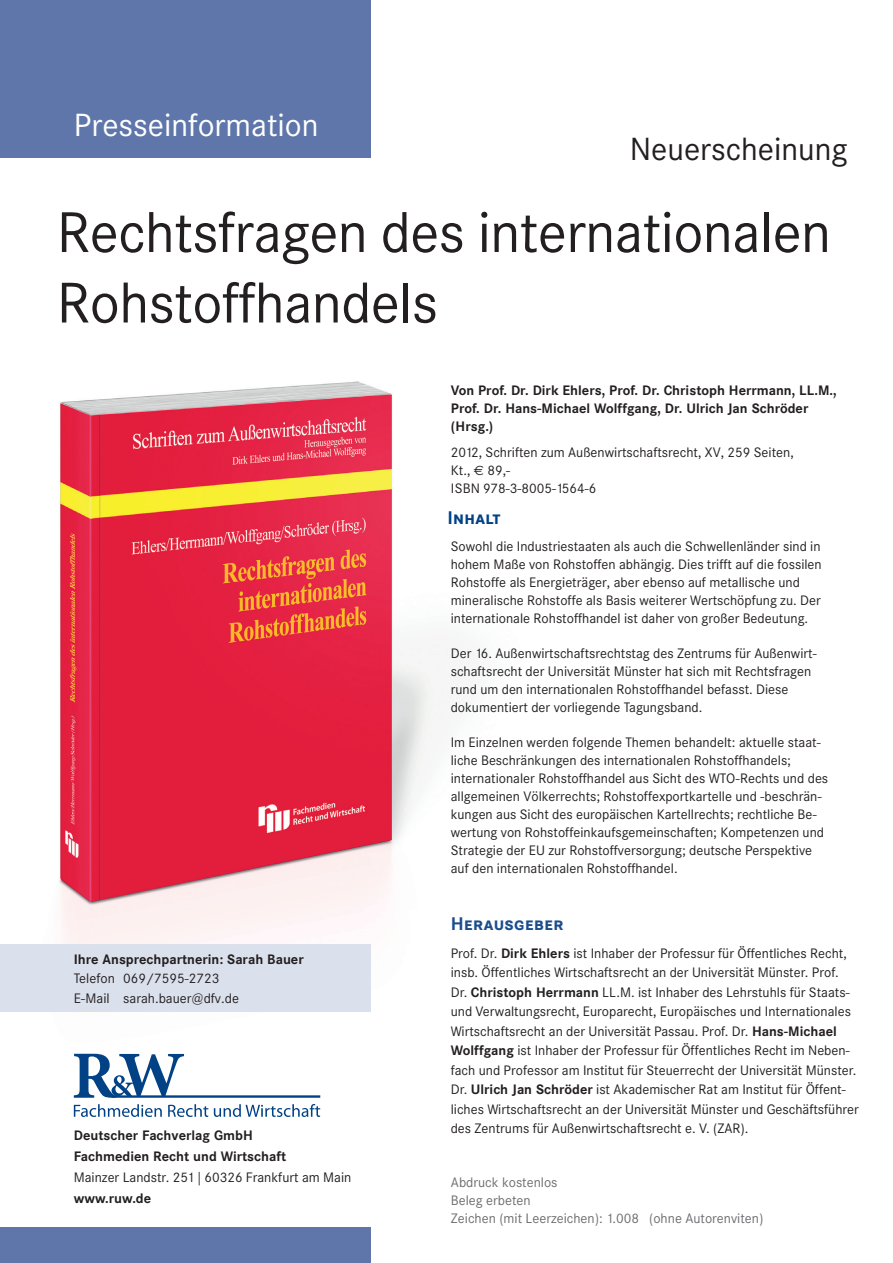
<style>
.page{position:relative;width:893px;height:1263px;background:#fff}
.page>*{position:absolute;margin:0;border:0;box-sizing:border-box;transform-origin:0 0}
.t1{font:56.25px/70.5px "Corporate SBQ";letter-spacing:-.01em;color:#231f20}
.t2{font:31.5px "Corporate SBQ";color:#fff}
.t3{font:31.5px "Corporate SBQ";color:#231f20}
.t4{font:700 18px "Corporate S Exp BQ";letter-spacing:.02em;color:#1b4d8e}
.t5{font:700 18px "Corporate S Exp BQ";color:#014286}
.t6{font:13.5px/18px "Corporate SBQ";color:#231f20}
.t7{font:700 13.5px/18px "Corporate SBQ";color:#231f20}
.t8{font:13.5px/18px "Corporate SBQ";color:#6c6d70}
.s1{font-family:"Euro Sans"}
.s2{font-weight:700}
</style>
<div class="page">
<img style="left:59px;top:381px;width:405px;height:733px">
<svg style="left:74px;top:1104px;width:88px;height:13px"></svg>
<svg style="left:168px;top:1104px;width:40px;height:13px"></svg>
<svg style="left:214px;top:1104px;width:106px;height:13px"></svg>
<svg style="left:74px;top:1054px;width:110px;height:44px"></svg>
<hr style="left:112px;top:1095px;width:208px;height:3px;background:#014286">
<div style="left:0;top:944px;width:370px;height:68px;background:#dbe0ed"></div>
<div style="left:0;top:0;width:370px;height:157px;background:#5f76ab"></div>
<div style="left:0;top:1227px;width:370px;height:36px;background:#5f76ab"></div>
<h2 class="t2" style="left:74px;top:106px;width:246px">Presseinformation</h2>
<h2 class="t3" style="left:630px;top:131px;width:219px">Neuerscheinung</h2>
<h1 class="t1" style="left:57px;top:198px;width:776px">Rechtsfragen des internationalen<br>Rohstoffhandels</h1>
<p class="t7" style="left:451px;top:381px;width:387px">Von Prof. Dr. Dirk Ehlers, Prof. Dr. Christoph Herrmann, LL.M.,<br>Prof. Dr. Hans-Michael Wolffgang, Dr. Ulrich Jan Schröder (Hrsg.)</p>
<p class="t6" style="left:451px;top:444px;width:344px">2012, Schriften zum Außenwirtschaftsrecht, XV, 259 Seiten,<br>Kt., <span class="s1">€</span> 89,-<br>ISBN 978-3-8005-1564-6</p>
<p class="t7" style="left:74px;top:950px;width:231px">Ihre Ansprechpartnerin: Sarah Bauer</p>
<p class="t6" style="left:74px;top:969px;width:167px;line-height:19.5px">Telefon 069/7595-2723<br>E-Mail sarah.bauer@dfv.de</p>
<p class="t7" style="left:74px;top:1125px;width:214px;line-height:21px">Deutscher Fachverlag GmbH<br>Fachmedien Recht und Wirtschaft</p>
<p class="t6" style="left:74px;top:1169px;width:279px">Mainzer Landstr. 251 | 60326 Frankfurt am Main</p>
<p class="t7" style="left:74px;top:1190px;width:79px">www.ruw.de</p>
<h3 class="t5" style="left:447px;top:507px;width:55px">Inhalt</h3>
<p class="t6" style="left:451px;top:537px;width:373px">Sowohl die Industriestaaten als auch die Schwellenländer sind in hohem Maße von Rohstoffen abhängig. Dies trifft auf die fossilen Rohstoffe als Energieträger, aber ebenso auf metallische und mineralische Rohstoffe als Basis weiterer Wertschöpfung zu. Der internationale Rohstoffhandel ist daher von großer Bedeutung.</p>
<p class="t6" style="left:451px;top:644px;width:367px">Der 16. Außenwirtschaftsrechtstag des Zentrums für Außenwirt&shy;schaftsrecht der Universität Münster hat sich mit Rechtsfragen rund um den internationalen Rohstoffhandel befasst. Diese dokumentiert der vorliegende Tagungsband.</p>
<p class="t6" style="left:451px;top:733px;width:379px">Im Einzelnen werden folgende Themen behandelt: aktuelle staat&shy;liche Beschränkungen des internationalen Rohstoffhandels; internationaler Rohstoffhandel aus Sicht des WTO-Rechts und des allgemeinen Völkerrechts; Rohstoffexportkartelle und -beschrän&shy;kungen aus Sicht des europäischen Kartellrechts; rechtliche Be&shy;wertung von Rohstoffeinkaufsgemeinschaften; Kompetenzen und Strategie der EU zur Rohstoffversorgung; deutsche Perspektive auf den internationalen Rohstoffhandel.</p>
<h3 class="t4" style="left:451px;top:913px;width:114px">Herausgeber</h3>
<p class="t6" style="left:451px;top:944px;width:410px;line-height:19.5px">Prof. Dr. <span class="s2">Dirk Ehlers</span> ist Inhaber der Professur für Öffentliches Recht, insb. Öffentliches Wirtschaftsrecht an der Universität Münster. Prof.<br>Dr. <span class="s2">Christoph Herrmann</span> LL.M. ist Inhaber des Lehrstuhls für Staats&shy;und Verwaltungsrecht, Europarecht, Europäisches und Internationales Wirtschaftsrecht an der Universität Passau. Prof. Dr. <span class="s2">Hans-Michael Wolffgang</span> ist Inhaber der Professur für Öffentliches Recht im Neben&shy;fach und Professor am Institut für Steuerrecht der Universität Münster.<br>Dr. <span class="s2">Ulrich Jan Schröder</span> ist Akademischer Rat am Institut für Öffent&shy;liches Wirtschaftsrecht an der Universität Münster und Geschäftsführer des Zentrums für Außenwirtschaftsrecht e. V. (ZAR).</p>
<p class="t8" style="left:451px;top:1173px;width:314px">Abdruck kostenlos<br>Beleg erbeten<br>Zeichen (mit Leerzeichen): 1.008 (ohne Autorenviten)</p>
</div>
